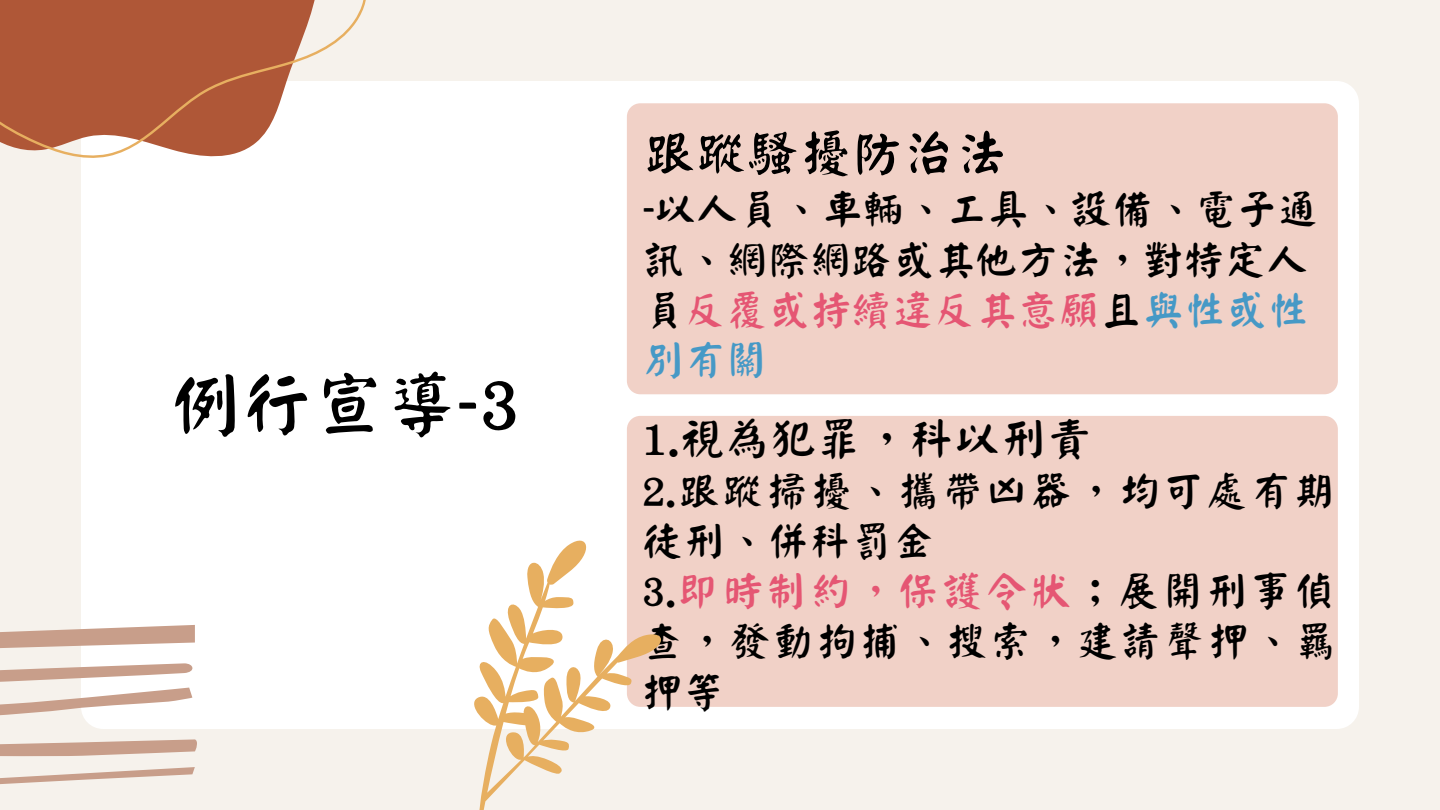
<style>
.page{position:relative;width:1440px;height:810px;background:#f6f2ec}
.page>*{position:absolute;margin:0;border:0;box-sizing:border-box;transform-origin:0 0}
.t1{font:72px "Han Wang Yan Kai";color:#000}
.t2{font:52px "Han Wang Yan Kai";color:#000}
.t3{font:46px "Han Wang Yan Kai";color:#000}
.t4{font:42px/50.2px "Han Wang Yan Kai";letter-spacing:.05em;color:#000}
.t5{font:42px/50.2px "Han Wang Yan Kai";letter-spacing:-.01em;color:#000}
.s1{color:#e55673}
.s2{color:#4699c6}
</style>
<div class="page">
<div style="left:81px;top:81px;width:1278px;height:648px;background:#fff;border-radius:22px"></div>
<div style="left:627px;top:103px;width:711px;height:291px;background:#f1d1c7;border-radius:13px"></div>
<div style="left:627px;top:416px;width:711px;height:291px;background:#f1d1c7;border-radius:13px"></div>
<svg style="left:0;top:0;width:366px;height:158px;fill:#af5737"></svg>
<svg style="left:0;top:625px;width:197px;height:159px"></svg>
<svg style="left:474px;top:540px;width:187px;height:270px"></svg>
<h1 class="t1" style="left:169px;top:369px;width:352px">例行宣導-3</h1>
<p class="t2" style="left:643px;top:128px;width:365px">跟蹤騷擾防治法</p>
<p class="t5" style="left:643px;top:185px;width:679px">-以人員、車輛、工具、設備、電子通訊、網際網路或其他方法，對特定人員<span class="s1">反覆或持續違反其意願</span>且<span class="s2">與性或性別有關</span></p>
<p class="t3" style="left:641px;top:416px;width:453px">1.視為犯罪，科以刑責</p>
<p class="t4" style="left:641px;top:466px;width:697px">2.跟蹤掃擾、攜帶凶器，均可處有期徒刑、併科罰金<br>3.<span class="s1">即時制約，保護令狀</span>；展開刑事偵查，發動拘捕、搜索，建請聲押、羈押等</p>
</div>
